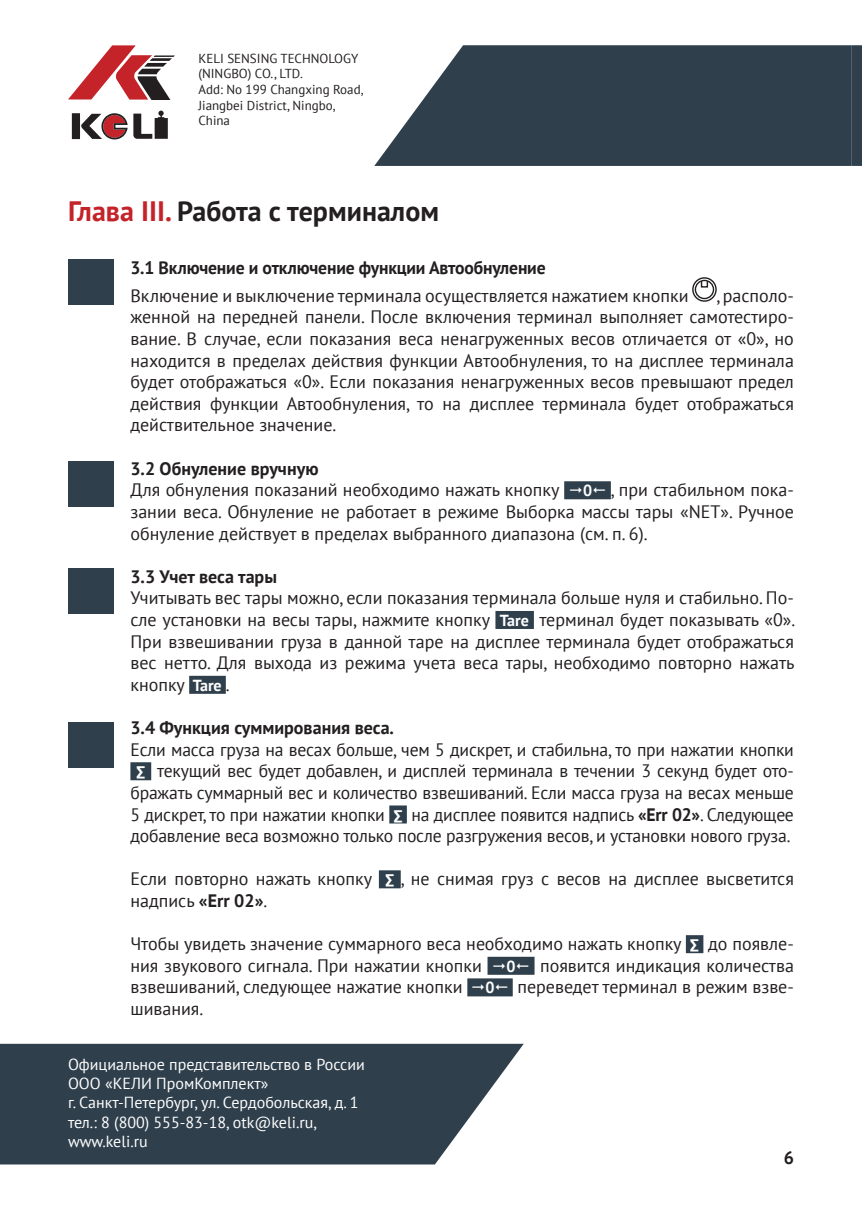
<style>
.page{position:relative;width:862px;height:1214px;background:#fff}
.page>*{position:absolute;margin:0;border:0;box-sizing:border-box;transform-origin:0 0}
.t1{font:700 28px "PT Sans";color:#231f20}
.PT_Sans_9{font:18px/21.6px "PT Sans";color:#231f20;text-align:justify}
.PT_Sans_9-2{font:700 18px "PT Sans";letter-spacing:-.005em;color:#231f20}
.t2{font:16px/19.2px "PT Sans";color:#fff}
.PT_Sans_9-3{font:700 16px "PT Sans";color:#fff}
.t3{font:13px/15.6px "PT Sans";color:#231f20}
.s1{color:#c32329}
.s2{font-weight:700;font-size:16px;color:#fff}
.s3{font-family:"Proxima Nova";font-weight:700;font-size:16px;color:#fff}
.s4{font-weight:700}
</style>
<div class="page">
<svg style="left:68px;top:45px;width:107px;height:55px"></svg>
<svg style="left:72px;top:110px;width:96px;height:29px"></svg>
<svg style="left:374px;top:45px;width:477px;height:121px;background:#42515d"></svg>
<svg style="left:0;top:1043px;width:524px;height:121px;background:#41505c"></svg>
<svg style="left:851px;top:45px;width:11px;height:121px"></svg>
<div style="left:564px;top:481px;width:47px;height:18px;background:#2f3f4c"></div>
<div style="left:495px;top:611px;width:39px;height:18px;background:#2f3f4c"></div>
<div style="left:189px;top:675px;width:37px;height:18px;background:#2f3f4c"></div>
<div style="left:130px;top:762px;width:21px;height:18px;background:#2f3f4c"></div>
<div style="left:389px;top:805px;width:18px;height:18px;background:#2f3f4c"></div>
<div style="left:379px;top:870px;width:22px;height:18px;background:#2f3f4c"></div>
<div style="left:686px;top:935px;width:17px;height:18px;background:#2f3f4c"></div>
<div style="left:487px;top:956px;width:47px;height:18px;background:#2f3f4c"></div>
<div style="left:467px;top:978px;width:46px;height:18px;background:#2f3f4c"></div>
<div style="left:692px;top:277px;width:25px;height:25px;border:1px solid #231f20;border-radius:50%"></div>
<div style="left:695px;top:280px;width:19px;height:19px;border:1px solid #231f20;border-radius:50%"></div>
<div style="left:701px;top:280px;width:7px;height:7px;border:1px solid #231f20"></div>
<div style="left:68px;top:259px;width:45px;height:46px;background:#2f3f4c"></div>
<div style="left:68px;top:461px;width:45px;height:45px;background:#2f3f4c"></div>
<div style="left:68px;top:568px;width:45px;height:46px;background:#2f3f4c"></div>
<div style="left:68px;top:722px;width:45px;height:45px;background:#2f3f4c"></div>
<p class="t3" style="left:198px;top:50px;width:167px">KELI SENSING TECHNOLOGY (NINGBO) CO., LTD.<br>Add: No 199 Changxing Road,<br>Jiangbei District, Ningbo,<br>China</p>
<p class="t1" style="left:68px;top:193px;width:372px"><span class="s1">Глава III.</span> Работа с терминалом</p>
<p class="PT_Sans_9-2" style="left:130px;top:255px;width:417px">3.1 Включение и отключение функции Автообнуление</p>
<p class="PT_Sans_9" style="left:130px;top:284px;width:559px">Включение и выключение терминала осуществляется нажатием кнопки</p>
<p class="PT_Sans_9" style="left:130px;top:284px;width:665px;text-indent:586px">, располо&shy;женной на передней панели. После включения терминал выполняет самотестиро&shy;вание. В случае, если показания веса ненагруженных весов отличается от «0», но находится в пределах действия функции Автообнуления, то на дисплее терминала будет отображаться «0». Если показания ненагруженных весов превышают предел действия функции Автообнуления, то на дисплее терминала будет отображаться действительное значение.</p>
<p class="PT_Sans_9-2" style="left:130px;top:456px;width:190px">3.2 Обнуление вручную</p>
<p class="PT_Sans_9" style="left:130px;top:478px;width:430px">Для обнуления показаний необходимо нажать кнопку</p>
<p class="PT_Sans_9" style="left:130px;top:478px;width:665px;text-indent:452px"><span class="s2">0</span> , при стабильном пока&shy;зании веса. Обнуление не работает в режиме Выборка массы тары «NET». Ручное обнуление действует в пределах выбранного диапазона (см. п. 6).</p>
<p class="PT_Sans_9-2" style="left:130px;top:564px;width:148px">3.3 Учет веса тары</p>
<p class="PT_Sans_9" style="left:130px;top:586px;width:666px">Учитывать вес тары можно, если показания терминала больше нуля и стабильно. По&shy;сле установки на весы тары, нажмите кнопку <span class="s2">Tare</span> терминал будет показывать «0».<br>При взвешивании груза в данной таре на дисплее терминала будет отображаться вес нетто. Для выхода из режима учета веса тары, необходимо повторно нажать кнопку <span class="s2">Tare</span> .</p>
<p class="PT_Sans_9-2" style="left:130px;top:715px;width:265px">3.4 Функция суммирования веса.</p>
<p class="PT_Sans_9" style="left:130px;top:738px;width:665px;text-align:center">Если масса груза на весах больше, чем 5 дискрет, и стабильна, то при нажатии кнопки <span class="s3">∑</span> текущий вес будет добавлен, и дисплей терминала в течении 3 секунд будет ото&shy;бражать суммарный вес и количество взвешиваний. Если масса груза на весах меньше 5 дискрет, то при нажатии кнопки <span class="s3">∑</span> на дисплее появится надпись <span class="s4">«Err 02»</span>. Следующее добавление веса возможно только после разгружения весов, и установки нового груза.</p>
<p class="PT_Sans_9" style="left:130px;top:867px;width:665px">Если повторно нажать кнопку <span class="s3">∑</span> , не снимая груз с весов на дисплее высветится надпись <span class="s4">«Err 02»</span>.</p>
<p class="PT_Sans_9" style="left:130px;top:932px;width:665px">Чтобы увидеть значение суммарного веса необходимо нажать кнопку <span class="s3">∑</span> до появле&shy;ния звукового сигнала. При нажатии кнопки</p>
<p class="PT_Sans_9-3" style="left:506px;top:955px;width:11px">0</p>
<p class="PT_Sans_9" style="left:540px;top:954px;width:255px">появится индикация количества</p>
<p class="PT_Sans_9" style="left:130px;top:975px;width:334px">взвешиваний, следующее нажатие кнопки</p>
<p class="PT_Sans_9-3" style="left:485px;top:977px;width:11px">0</p>
<p class="PT_Sans_9" style="left:517px;top:975px;width:278px">переведет терминал в режим взве-</p>
<p class="PT_Sans_9" style="left:130px;top:997px;width:74px">шивания.</p>
<p class="t2" style="left:68px;top:1054px;width:298px">Официальное представительство в России<br>ООО «КЕЛИ ПромКомплект»<br>г. Санкт-Петербург, ул. Сердобольская, д. 1 тел.: 8 (800) 555-83-18, otk@keli.ru, www.keli.ru</p>
<p class="PT_Sans_9-2" style="left:783px;top:1145px;width:12px">6</p>
</div>
